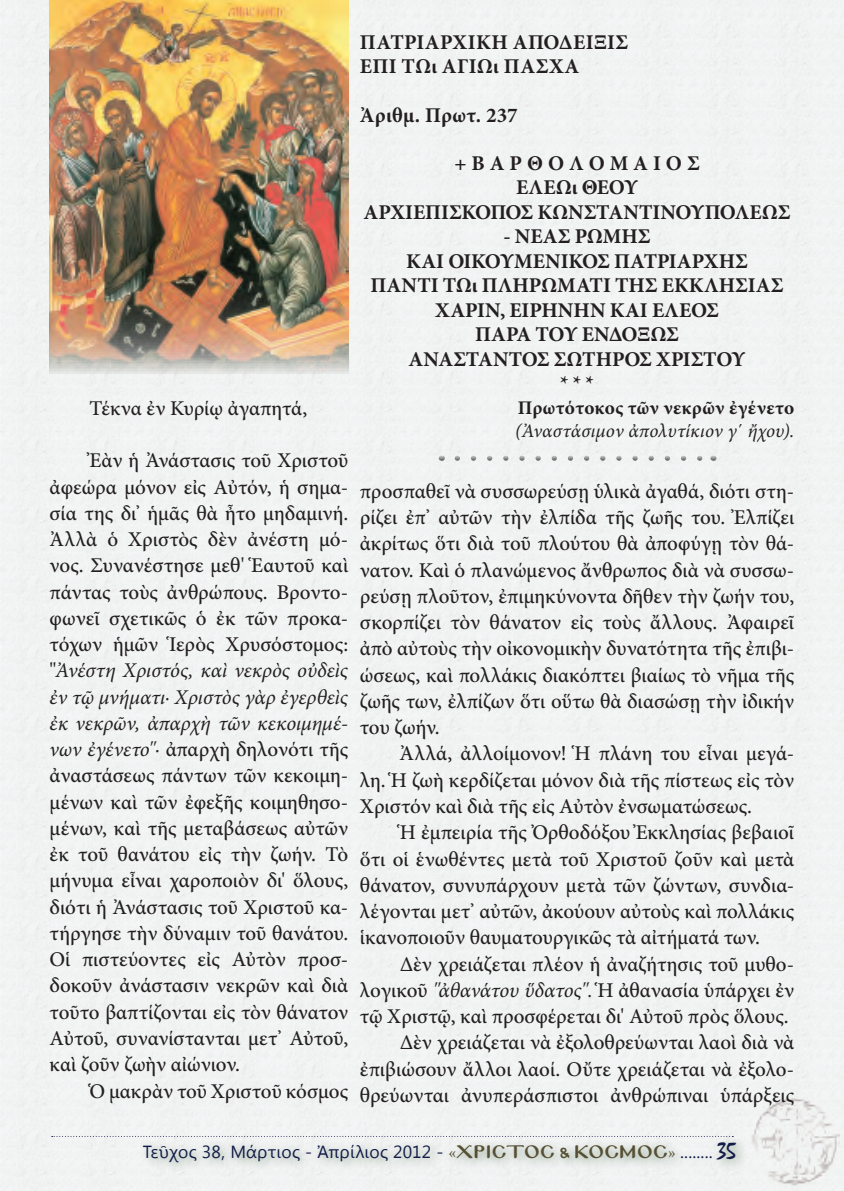
<style>
.page{position:relative;width:844px;height:1191px;background:#fff}
.page>*{position:absolute;margin:0;border:0;box-sizing:border-box;transform-origin:0 0}
.t1{font:500 21px/26.2px "Minion Pro";color:#231f20;text-align:justify}
.t2{font:700 21px "Minion Pro";color:#231f20}
.t3{font:700 21px "Minion Pro";letter-spacing:-.02em;color:#231f20}
.t4{font:700 21px "Minion Pro";letter-spacing:.02em;color:#231f20}
.t5{font:italic 19.25px "Minion Pro";letter-spacing:.005em;color:#231f20}
.t6{font:700 19.25px "Minion Pro";letter-spacing:.02em;color:#231f20}
.t7{font:17.5px "Segoe UI";letter-spacing:.01em;color:#121c47}
.s1{font-weight:400;font-style:italic}
.s2{font-family:"Minion Pro";color:#575034}
.s3{font-family:"Mg Byzantine UC Pol Normal";font-size:15.75px;color:#575034}
.s4{font-family:"Minion Pro"}
.s5{font-family:"Mistral";font-size:24.5px}
</style>
<div class="page">
<div style="left:0;top:0;width:843px;height:1191px;background:#f1f3f3"></div>
<img style="left:50px;top:0;width:298px;height:373px">
<svg style="left:457px;top:455px;width:247px;height:6px"></svg>
<p class="t1" style="left:89px;top:395px;width:219px">Τέκνα ἐν Κυρίῳ ἀγαπητά,</p>
<p class="t1" style="left:50px;top:447px;width:300px;text-indent:40px">Ἐὰν ἡ Ἀνάστασις τοῦ Χριστοῦ ἀφεώρα μόνον εἰς Αὐτόν, ἡ σημα&shy;σία της δι’ ἡμᾶς θὰ ἦτο μηδαμινή.<br>Ἀλλὰ ὁ Χριστὸς δὲν ἀνέστη μό&shy;νος. Συνανέστησε μεθ' Ἑαυτοῦ καὶ πάντας τοὺς ἀνθρώπους. Βροντο&shy;φωνεῖ σχετικῶς ὁ ἐκ τῶν προκα&shy;τόχων ἡμῶν Ἱερὸς Χρυσόστομος: "<span class="s1">Ἀνέστη Χριστός, καὶ νεκρὸς οὐδεὶς ἐν τῷ μνήματι∙ Χριστὸς γὰρ ἐγερθεὶς ἐκ νεκρῶν, ἀπαρχὴ τῶν κεκοιμημέ&shy;νων ἐγένετο"∙</span> ἀπαρχὴ δηλονότι τῆς ἀναστάσεως πάντων τῶν κεκοιμη&shy;μένων καὶ τῶν ἐφεξῆς κοιμηθησο&shy;μένων, καὶ τῆς μεταβάσεως αὐτῶν ἐκ τοῦ θανάτου εἰς τὴν ζωήν. Τὸ μήνυμα εἶναι χαροποιὸν δι' ὅλους, διότι ἡ Ἀνάστασις τοῦ Χριστοῦ κα&shy;τήργησε τὴν δύναμιν τοῦ θανάτου.<br>Οἱ πιστεύοντες εἰς Αὐτὸν προσ&shy;δοκοῦν ἀνάστασιν νεκρῶν καὶ διὰ τοῦτο βαπτίζονται εἰς τὸν θάνατον Αὐτοῦ, συνανίστανται μετ’ Αὐτοῦ, καὶ ζοῦν ζωὴν αἰώνιον.</p>
<p class="t1" style="left:89px;top:1077px;width:260px">Ὁ μακρὰν τοῦ Χριστοῦ κόσμος</p>
<p class="t2" style="left:360px;top:27px;width:270px">ΠΑΤΡΙΑΡΧΙΚΗ ΑΠΟΔΕΙΞΙΣ</p>
<p class="t4" style="left:360px;top:52px;width:221px">ΕΠΙ Τῼ ΑΓΙῼ ΠΑΣΧΑ</p>
<p class="t2" style="left:360px;top:101px;width:159px">Ἀριθμ. Πρωτ. 237</p>
<p class="t2" style="left:454px;top:148px;width:247px">+ Β Α Ρ Θ Ο Λ Ο Μ Α Ι Ο Σ</p>
<p class="t2" style="left:516px;top:173px;width:123px">ΕΛΕΩι ΘΕΟΥ</p>
<p class="t2" style="left:363px;top:197px;width:428px">ΑΡΧΙΕΠΙΣΚΟΠΟΣ ΚΩΝΣΤΑΝΤΙΝΟΥΠΟΛΕΩΣ</p>
<p class="t2" style="left:503px;top:222px;width:149px">- ΝΕΑΣ ΡΩΜΗΣ</p>
<p class="t2" style="left:406px;top:246px;width:343px">ΚΑΙ ΟΙΚΟΥΜΕΝΙΚΟΣ ΠΑΤΡΙΑΡΧΗΣ</p>
<p class="t2" style="left:370px;top:271px;width:414px">ΠΑΝΤΙ ΤΩι ΠΛΗΡΩΜΑΤΙ ΤΗΣ ΕΚΚΛΗΣΙΑΣ</p>
<p class="t2" style="left:435px;top:295px;width:285px">ΧΑΡΙΝ, ΕΙΡΗΝΗΝ ΚΑΙ ΕΛΕΟΣ</p>
<p class="t3" style="left:475px;top:320px;width:205px">ΠΑΡΑ ΤΟΥ ΕΝΔΟΞΩΣ</p>
<p class="t3" style="left:408px;top:344px;width:338px">ΑΝΑΣΤΑΝΤΟΣ ΣΩΤΗΡΟΣ ΧΡΙΣΤΟΥ</p>
<p class="t2" style="left:560px;top:369px;width:35px">* * *</p>
<p class="t6" style="left:517px;top:394px;width:278px">Πρωτότοκος τῶν νεκρῶν ἐγένετο</p>
<p class="t5" style="left:515px;top:418px;width:280px">(Ἀναστάσιμον ἀπολυτίκιον γ΄ ἤχου).</p>
<p class="t1" style="left:360px;top:478px;width:436px">προσπαθεῖ νὰ συσσωρεύσῃ ὑλικὰ ἀγαθά, διότι στη&shy;ρίζει ἐπ’ αὐτῶν τὴν ἐλπίδα τῆς ζωῆς του. Ἐλπίζει ἀκρίτως ὅτι διὰ τοῦ πλούτου θὰ ἀποφύγῃ τὸν θά&shy;νατον. Καὶ ὁ πλανώμενος ἄνθρωπος διὰ νὰ συσσω&shy;ρεύσῃ πλοῦτον, ἐπιμηκύνοντα δῆθεν τὴν ζωήν του, σκορπίζει τὸν θάνατον εἰς τοὺς ἄλλους. Ἀφαιρεῖ ἀπὸ αὐτοὺς τὴν οἰκονομικὴν δυνατότητα τῆς ἐπιβι&shy;ώσεως, καὶ πολλάκις διακόπτει βιαίως τὸ νῆμα τῆς ζωῆς των, ἐλπίζων ὅτι οὕτω θὰ διασώσῃ τὴν ἰδικήν του ζωήν.</p>
<p class="t1" style="left:360px;top:740px;width:436px;text-indent:40px">Ἀλλά, ἀλλοίμονον! Ἡ πλάνη του εἶναι μεγά&shy;λη. Ἡ ζωὴ κερδίζεται μόνον διὰ τῆς πίστεως εἰς τὸν Χριστόν καὶ διὰ τῆς εἰς Αὐτὸν ἐνσωματώσεως.</p>
<p class="t1" style="left:360px;top:819px;width:436px;text-indent:40px">Ἡ ἐμπειρία τῆς Ὀρθοδόξου Ἐκκλησίας βεβαιοῖ ὅτι οἱ ἑνωθέντες μετὰ τοῦ Χριστοῦ ζοῦν καὶ μετὰ θάνατον, συνυπάρχουν μετὰ τῶν ζώντων, συνδια&shy;λέγονται μετ’ αὐτῶν, ἀκούουν αὐτοὺς καὶ πολλάκις ἱκανοποιοῦν θαυματουργικῶς τὰ αἰτήματά των.</p>
<p class="t1" style="left:360px;top:950px;width:436px;text-indent:40px">Δὲν χρειάζεται πλέον ἡ ἀναζήτησις τοῦ μυθο&shy;λογικοῦ <span class="s1">"ἀθανάτου ὕδατος".</span> Ἡ ἀθανασία ὑπάρχει ἐν τῷ Χριστῷ, καὶ προσφέρεται δι' Αὐτοῦ πρὸς ὅλους.</p>
<p class="t1" style="left:360px;top:1029px;width:436px;text-indent:40px">Δὲν χρειάζεται νὰ ἐξολοθρεύωνται λαοὶ διὰ νὰ ἐπιβιώσουν ἄλλοι λαοί. Οὔτε χρειάζεται νὰ ἐξολο&shy;θρεύωνται ἀνυπεράσπιστοι ἀνθρώπιναι ὑπάρξεις</p>
<p class="t7" style="left:143px;top:1139px;width:595px">Τεῦχος 38, Μάρτιος - Ἀπρίλιος 2012 - <span class="s2">«</span><span class="s3">ΧΡΙΣΤΟΣ &amp; ΚΟΣΜΟΣ</span><span class="s2">»</span> <span class="s4">........</span> <span class="s5">35</span></p>
</div>
